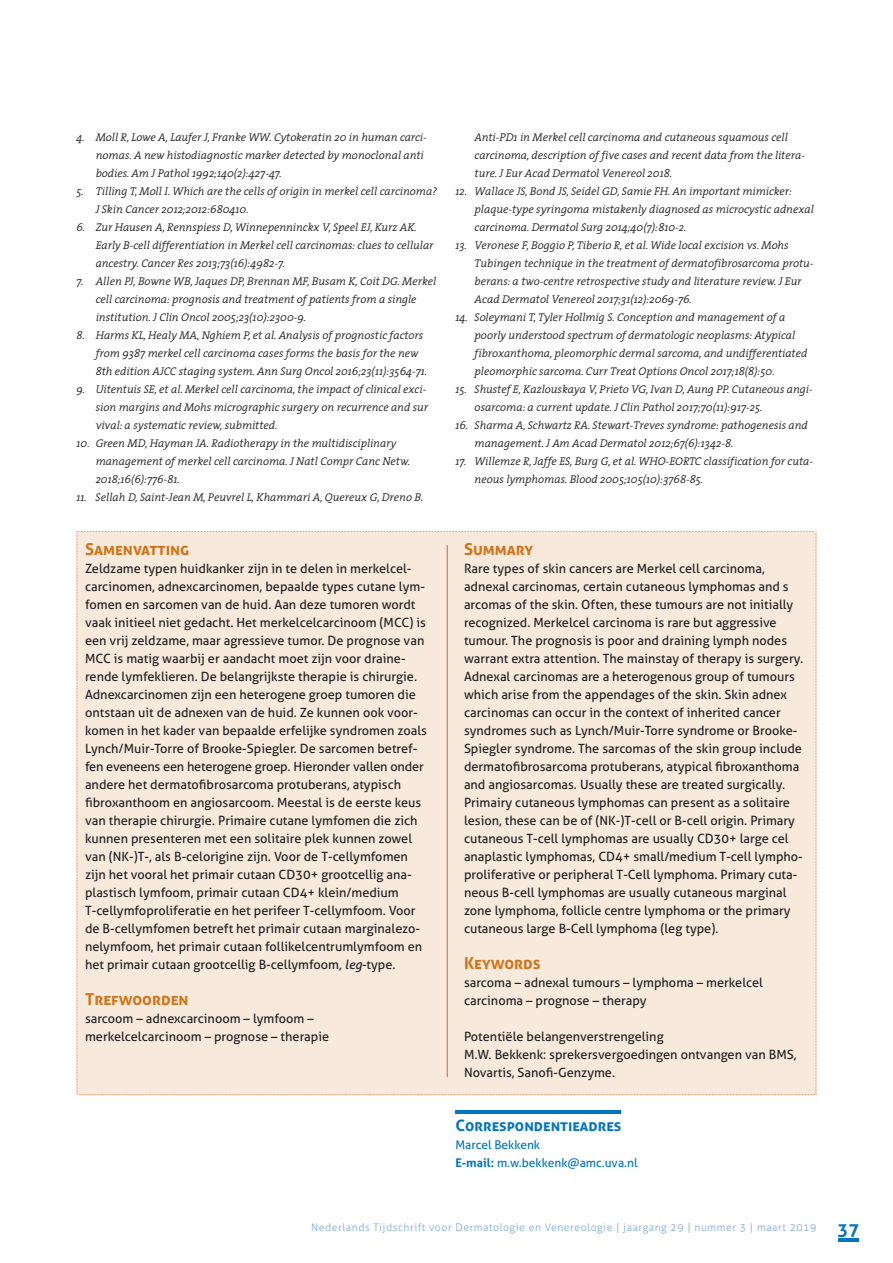
<style>
.page{position:relative;width:893px;height:1263px;background:#fff}
.page>*{position:absolute;margin:0;border:0;box-sizing:border-box;transform-origin:0 0}
.t1{font:700 16.5px "Aller";color:#cf7418}
.t2{font:700 15.75px "Aller";color:#0075bf}
.t3{font:12.75px/18px "Aller";color:#231f20}
.t4{font:12px/18px "Aller";color:#0075bf}
.t5{font:italic 300 11.25px/18px "The Serif";color:#231f20}
.t6{font:300 10.5px "Aller";letter-spacing:.05em;color:#7ca9da}
.s1{font-style:italic}
.s2{font-weight:700}
.s3{font-weight:700;font-size:18px;color:#0075bf}
</style>
<div class="page">
<hr style="left:838px;top:1238px;width:21px;height:3px;background:#0075bf">
<div style="left:77px;top:531px;width:740px;height:564px;background:#f8e9dd"></div>
<hr style="left:447px;top:545px;width:1px;height:532px;background:#d36427">
<hr style="left:455px;top:1110px;width:166px;height:3px;background:#0075bf">
<p class="t5" style="left:96px;top:129px;width:333px;text-indent:-19px">4. Moll R, Lowe A, Laufer J, Franke WW. Cytokeratin 20 in human carci&shy;nomas. A new histodiagnostic marker detected by monoclonal anti bodies. Am J Pathol 1992;140(2):427-47.</p>
<p class="t5" style="left:96px;top:183px;width:343px;text-indent:-19px">5. Tilling T, Moll I. Which are the cells of origin in merkel cell carcinoma?<br>J Skin Cancer 2012;2012:680410.</p>
<p class="t5" style="left:96px;top:219px;width:339px;text-indent:-19px">6. Zur Hausen A, Rennspiess D, Winnepenninckx V, Speel EJ, Kurz AK.<br>Early B-cell differentiation in Merkel cell carcinomas: clues to cellular ancestry. Cancer Res 2013;73(16):4982-7.</p>
<p class="t5" style="left:96px;top:273px;width:342px;text-indent:-19px">7. Allen PJ, Bowne WB, Jaques DP, Brennan MF, Busam K, Coit DG. Merkel cell carcinoma: prognosis and treatment of patients from a single institution. J Clin Oncol 2005;23(10):2300-9.</p>
<p class="t5" style="left:96px;top:327px;width:333px;text-indent:-19px">8. Harms KL, Healy MA, Nghiem P, et al. Analysis of prognostic factors from 9387 merkel cell carcinoma cases forms the basis for the new<br>8th edition AJCC staging system. Ann Surg Oncol 2016;23(11):3564-71.</p>
<p class="t5" style="left:96px;top:381px;width:334px;text-indent:-19px">9. Uitentuis SE, et al. Merkel cell carcinoma, the impact of clinical exci&shy;sion margins and Mohs micrographic surgery on recurrence and sur vival: a systematic review, submitted.</p>
<p class="t5" style="left:96px;top:435px;width:316px;text-indent:-19px">10. Green MD, Hayman JA. Radiotherapy in the multidisciplinary management of merkel cell carcinoma. J Natl Compr Canc Netw.<br>2018;16(6):776-81.</p>
<p class="t5" style="left:77px;top:489px;width:348px">11. Sellah D, Saint-Jean M, Peuvrel L, Khammari A, Quereux G, Dreno B.</p>
<p class="t1" style="left:85px;top:543px;width:106px">Samenvatting</p>
<p class="t3" style="left:85px;top:561px;width:343px">Zeldzame typen huidkanker zijn in te delen in merkelcel&shy;carcinomen, adnexcarcinomen, bepaalde types cutane lym&shy;fomen en sarcomen van de huid. Aan deze tumoren wordt vaak initieel niet gedacht. Het merkelcelcarcinoom (MCC) is een vrij zeldzame, maar agressieve tumor. De prognose van MCC is matig waarbij er aandacht moet zijn voor draine&shy;rende lymfeklieren. De belangrijkste therapie is chirurgie.<br>Adnexcarcinomen zijn een heterogene groep tumoren die ontstaan uit de adnexen van de huid. Ze kunnen ook voor&shy;komen in het kader van bepaalde erfelijke syndromen zoals Lynch/Muir-Torre of Brooke-Spiegler. De sarcomen betref&shy;fen eveneens een heterogene groep. Hieronder vallen onder andere het dermatofibrosarcoma protuberans, atypisch fibroxanthoom en angiosarcoom. Meestal is de eerste keus van therapie chirurgie. Primaire cutane lymfomen die zich kunnen presenteren met een solitaire plek kunnen zowel van (NK-)T-, als B-celorigine zijn. Voor de T-cellymfomen zijn het vooral het primair cutaan CD30+ grootcellig ana&shy;plastisch lymfoom, primair cutaan CD4+ klein/medium T-cellymfoproliferatie en het perifeer T-cellymfoom. Voor de B-cellymfomen betreft het primair cutaan marginalezo&shy;nelymfoom, het primair cutaan follikelcentrumlymfoom en het primair cutaan grootcellig B-cellymfoom, <span class="s1">leg</span>-type.</p>
<p class="t1" style="left:85px;top:993px;width:105px">Trefwoorden</p>
<p class="t3" style="left:85px;top:1011px;width:246px">sarcoom – adnexcarcinoom – lymfoom – merkelcelcarcinoom – prognose – therapie</p>
<p class="t5" style="left:475px;top:129px;width:332px">Anti-PD1 in Merkel cell carcinoma and cutaneous squamous cell carcinoma, description of five cases and recent data from the litera&shy;ture. J Eur Acad Dermatol Venereol 2018.</p>
<p class="t5" style="left:475px;top:183px;width:341px;text-indent:-19px">12. Wallace JS, Bond JS, Seidel GD, Samie FH. An important mimicker: plaque-type syringoma mistakenly diagnosed as microcystic adnexal carcinoma. Dermatol Surg 2014;40(7):810-2.</p>
<p class="t5" style="left:475px;top:237px;width:340px;text-indent:-19px">13. Veronese F, Boggio P, Tiberio R, et al. Wide local excision vs. Mohs Tubingen technique in the treatment of dermatofibrosarcoma protu&shy;berans: a two-centre retrospective study and literature review. J Eur Acad Dermatol Venereol 2017;31(12):2069-76.</p>
<p class="t5" style="left:475px;top:309px;width:334px;text-indent:-19px">14. Soleymani T, Tyler Hollmig S. Conception and management of a poorly understood spectrum of dermatologic neoplasms: Atypical fibroxanthoma, pleomorphic dermal sarcoma, and undifferentiated pleomorphic sarcoma. Curr Treat Options Oncol 2017;18(8):50.</p>
<p class="t5" style="left:475px;top:381px;width:340px;text-indent:-19px">15. Shustef E, Kazlouskaya V, Prieto VG, Ivan D, Aung PP. Cutaneous angi&shy;osarcoma: a current update. J Clin Pathol 2017;70(11):917-25.</p>
<p class="t5" style="left:475px;top:417px;width:335px;text-indent:-19px">16. Sharma A, Schwartz RA. Stewart-Treves syndrome: pathogenesis and management. J Am Acad Dermatol 2012;67(6):1342-8.</p>
<p class="t5" style="left:475px;top:453px;width:340px;text-indent:-19px">17. Willemze R, Jaffe ES, Burg G, et al. WHO-EORTC classification for cuta&shy;neous lymphomas. Blood 2005;105(10):3768-85.</p>
<p class="t1" style="left:464px;top:543px;width:71px">Summary</p>
<p class="t3" style="left:464px;top:561px;width:341px">Rare types of skin cancers are Merkel cell carcinoma, adnexal carcinomas, certain cutaneous lymphomas and s arcomas of the skin. Often, these tumours are not initially recognized. Merkelcel carcinoma is rare but aggressive tumour. The prognosis is poor and draining lymph nodes warrant extra attention. The mainstay of therapy is surgery.<br>Adnexal carcinomas are a heterogenous group of tumours which arise from the appendages of the skin. Skin adnex carcinomas can occur in the context of inherited cancer syndromes such as Lynch/Muir-Torre syndrome or Brooke-Spiegler syndrome. The sarcomas of the skin group include dermatofibrosarcoma protuberans, atypical fibroxanthoma and angiosarcomas. Usually these are treated surgically.<br>Primairy cutaneous lymphomas can present as a solitaire lesion, these can be of (NK-)T-cell or B-cell origin. Primary cutaneous T-cell lymphomas are usually CD30+ large cel anaplastic lymphomas, CD4+ small/medium T-cell lympho&shy;proliferative or peripheral T-Cell lymphoma. Primary cuta&shy;neous B-cell lymphomas are usually cutaneous marginal zone lymphoma, follicle centre lymphoma or the primary cutaneous large B-Cell lymphoma (leg type).</p>
<p class="t1" style="left:464px;top:957px;width:78px">Keywords</p>
<p class="t3" style="left:464px;top:975px;width:300px">sarcoma – adnexal tumours – lymphoma – merkelcel carcinoma – prognose – therapy</p>
<p class="t3" style="left:464px;top:1029px;width:334px">Potentiële belangenverstrengeling<br>M.W. Bekkenk: sprekersvergoedingen ontvangen van BMS,<br>Novartis, Sanofi-Genzyme.</p>
<p class="t2" style="left:455px;top:1119px;width:167px">Correspondentieadres</p>
<p class="t4" style="left:455px;top:1137px;width:184px">Marcel Bekkenk<br><span class="s2">E-mail:</span> m.w.bekkenk@amc.uva.nl</p>
<p class="t6" style="left:311px;top:1223px;width:549px">Nederlands Tijdschrift voor Dermatologie en Venereologie | jaargang 29 | nummer 3 | maart 2019 <span class="s3">37</span></p>
</div>
